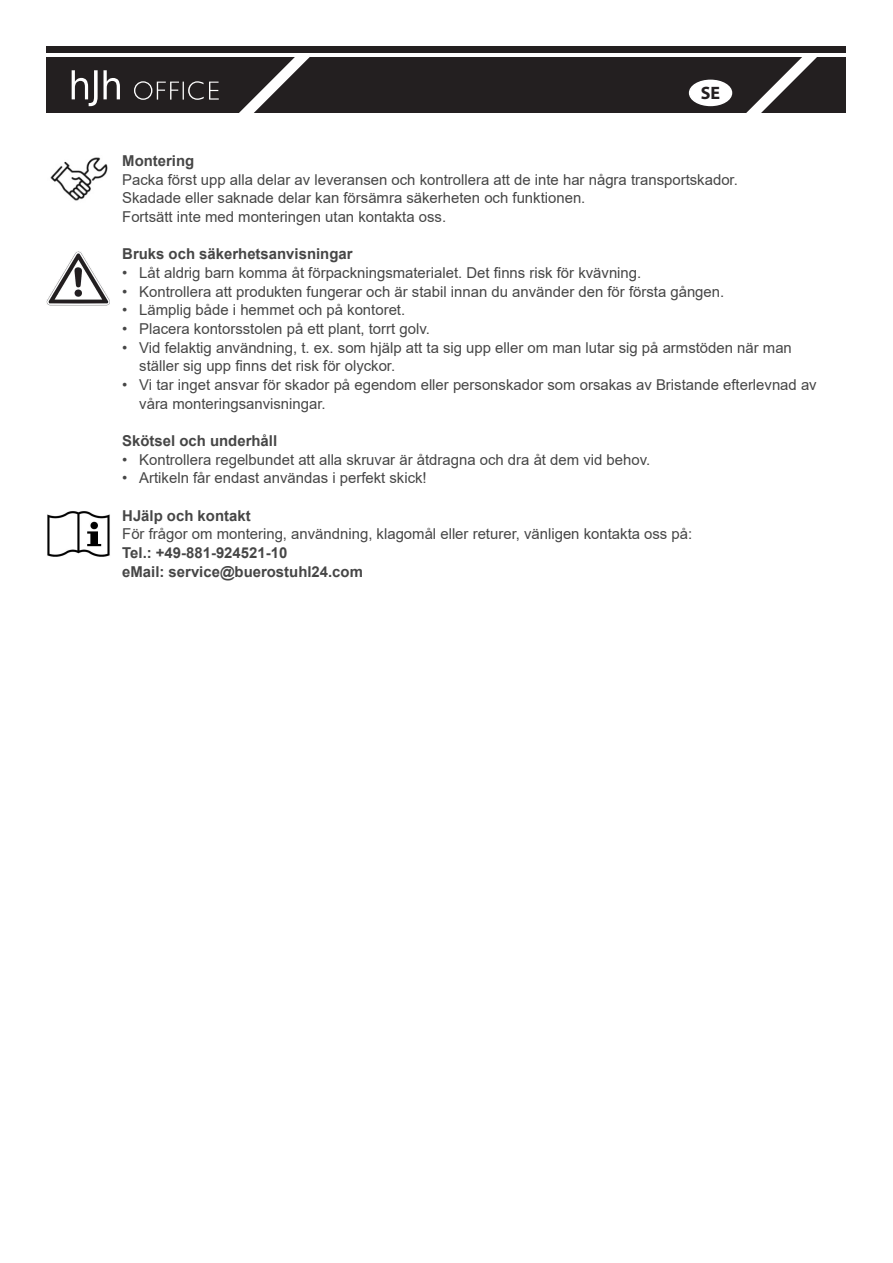
<style>
.page{position:relative;width:893px;height:1263px;background:#fff}
.page>*{position:absolute;margin:0;border:0;box-sizing:border-box;transform-origin:0 0}
.t1{font:700 18px "Myriad Pro";color:#231f20}
.Überschrift_2{font:15px "Arial";color:#464646}
.Überschrift_2-2{font:700 15px "Arial";color:#464646}
</style>
<div class="page">
<div style="left:47px;top:57px;width:799px;height:55px;background:#231f20"></div>
<svg style="left:72px;top:70px;width:48px;height:36px"></svg>
<svg style="left:134px;top:81px;width:85px;height:19px"></svg>
<div style="left:690px;top:80px;width:41px;height:25px;background:#fff;border-radius:50%"></div>
<div style="left:689px;top:80px;width:43px;height:26px;border:2px solid #fff;border-radius:50%"></div>
<svg style="left:226px;top:46px;width:96px;height:67px"></svg>
<svg style="left:733px;top:46px;width:96px;height:67px"></svg>
<div style="left:47px;top:47px;width:799px;height:6px;background:#231f20"></div>
<img style="left:47px;top:251px;width:63px;height:54px">
<img style="left:47px;top:511px;width:63px;height:46px">
<img style="left:50px;top:157px;width:58px;height:44px">
<p class="t1" style="left:701px;top:81px;width:21px">SE</p>
<p class="Überschrift_2-2" style="left:122px;top:150px;width:74px">Montering</p>
<p class="Überschrift_2" style="left:122px;top:169px;width:617px">Packa först upp alla delar av leveransen och kontrollera att de inte har några transportskador.</p>
<p class="Überschrift_2" style="left:122px;top:188px;width:465px">Skadade eller saknade delar kan försämra säkerheten och funktionen.</p>
<p class="Überschrift_2" style="left:122px;top:206px;width:325px">Fortsätt inte med monteringen utan kontakta oss.</p>
<p class="Überschrift_2-2" style="left:122px;top:244px;width:232px">Bruks och säkerhetsanvisningar</p>
<p class="Überschrift_2" style="left:122px;top:262px;width:521px">• Låt aldrig barn komma åt förpackningsmaterialet. Det finns risk för kvävning.</p>
<p class="Überschrift_2" style="left:122px;top:281px;width:604px">• Kontrollera att produkten fungerar och är stabil innan du använder den för första gången.</p>
<p class="Überschrift_2" style="left:122px;top:300px;width:284px">• Lämplig både i hemmet och på kontoret.</p>
<p class="Überschrift_2" style="left:122px;top:318px;width:309px">• Placera kontorsstolen på ett plant, torrt golv.</p>
<p class="Überschrift_2" style="left:122px;top:337px;width:671px">• Vid felaktig användning, t. ex. som hjälp att ta sig upp eller om man lutar sig på armstöden när man</p>
<p class="Überschrift_2" style="left:139px;top:356px;width:257px">ställer sig upp finns det risk för olyckor.</p>
<p class="Überschrift_2" style="left:122px;top:374px;width:696px">• Vi tar inget ansvar för skador på egendom eller personskador som orsakas av Bristande efterlevnad av</p>
<p class="Überschrift_2" style="left:139px;top:393px;width:188px">våra monteringsanvisningar.</p>
<p class="Überschrift_2-2" style="left:122px;top:430px;width:156px">Skötsel och underhåll</p>
<p class="Überschrift_2" style="left:122px;top:449px;width:529px">• Kontrollera regelbundet att alla skruvar är åtdragna och dra åt dem vid behov.</p>
<p class="Überschrift_2" style="left:122px;top:468px;width:306px">• Artikeln får endast användas i perfekt skick!</p>
<p class="Überschrift_2-2" style="left:122px;top:505px;width:130px">HJälp och kontakt</p>
<p class="Überschrift_2" style="left:122px;top:524px;width:572px">För frågor om montering, användning, klagomål eller returer, vänligen kontakta oss på:</p>
<p class="Überschrift_2-2" style="left:122px;top:542px;width:167px">Tel.: +49-881-924521-10</p>
<p class="Überschrift_2-2" style="left:122px;top:561px;width:242px">eMail: service@buerostuhl24.com</p>
</div>
